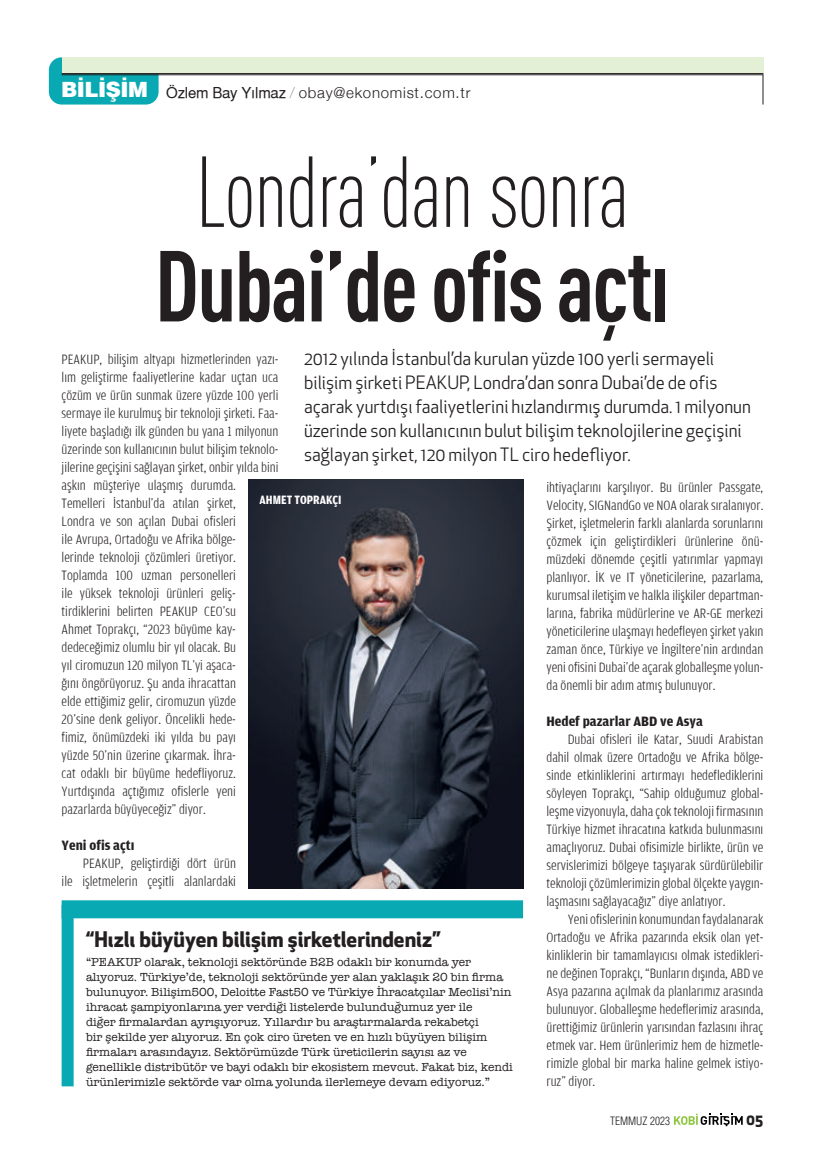
<style>
.page{position:relative;width:825px;height:1165px;background:#fff}
.page>*{position:absolute;margin:0;border:0;box-sizing:border-box;transform-origin:0 0}
.t1{font:99px/94.5px "DIN Cond Bold Alternate";letter-spacing:-.02em;color:#231f20;text-align:center;scale:.95 1}
.t2{font:700 21px "Apex New";color:#231f20}
.t3{font:900 21px "Helveticam";letter-spacing:-.025em;color:#fff}
.t4{font:18px/24px "Apex New";color:#231f20}
.t5{font:300 15px "Helvetica Neue";letter-spacing:.05em;color:#231f20}
.t6{font:700 15px "Apex New";color:#231f20}
.t7{font:300 condensed 14.25px/18px "Amplitude Aubi 3";color:#231f20;text-align:justify}
.t8{font:700 condensed 14.25px "Amplitude Aubi 3";color:#231f20;scale:1.1 1}
.t9{font:700 condensed 12.75px "Amplitude Aubi 3";color:#fff}
.t10{font:12px/15px "American Typewriter";color:#231f20}
.t11{font:300 11.25px "Helveticam Cond";color:#231f20}
.s1{font-family:"Helvetica Roman Y";font-weight:400}
.s2{font-weight:200}
.s3{font-family:"DIN Cond Light Alternate"}
</style>
<div class="page">
<div style="left:49px;top:57px;width:110px;height:48px;background:#08a9b2;border-radius:13px"></div>
<svg style="left:674px;top:1114px;width:69px;height:12px"></svg>
<div style="left:62px;top:57px;width:701px;height:17px;background:#e3f0d5"></div>
<hr style="left:62px;top:73px;width:701px;height:1px;background:#231f20">
<hr style="left:62px;top:74px;width:701px;height:1px;background:#231f20">
<hr style="left:762px;top:75px;width:1px;height:30px;background:#231f20">
<div style="left:62px;top:900px;width:461px;height:18px;background:#08a9b2"></div>
<div style="left:62px;top:905px;width:12px;height:181px;background:#08a9b2"></div>
<img style="left:249px;top:480px;width:274px;height:409px">
<p class="t3" style="left:61px;top:76px;width:88px">BİLİŞİM</p>
<p class="t5" style="left:166px;top:81px;width:306px"><span class="s1">Özlem Bay Yılmaz</span> <span class="s2">/</span> obay@ekonomist.com.tr</p>
<p class="t1" style="left:155px;top:141px;width:544px"><span class="s3">Londra’dan sonra<br></span>Dubai’de ofis açtı</p>
<p class="t4" style="left:304px;top:347px;width:448px">2012 yılında İstanbul’da kurulan yüzde 100 yerli sermayeli bilişim şirketi PEAKUP, Londra’dan sonra Dubai’de de ofis açarak yurtdışı faaliyetlerini hızlandırmış durumda. 1 milyonun üzerinde son kullanıcının bulut bilişim teknolojilerine geçişini sağlayan şirket, 120 milyon TL ciro hedefliyor.</p>
<p class="t7" style="left:62px;top:350px;width:218px;text-align:left">PEAKUP, bilişim altyapı hizmetlerinden yazı&shy;lım geliştirme faaliyetlerine kadar uçtan uca çözüm ve ürün sunmak üzere yüzde 100 yerli sermaye ile kurulmuş bir teknoloji şirketi. Faa&shy;liyete başladığı ilk günden bu yana 1 milyonun üzerinde son kullanıcının bulut bilişim teknolo&shy;jilerine geçişini sağlayan şirket, onbir yılda bini aşkın müşteriye ulaşmış durumda.<br>Temelleri İstanbul’da atılan şirket,<br>Londra ve son açılan Dubai ofisleri<br>ile Avrupa, Ortadoğu ve Afrika bölge-<br>lerinde teknoloji çözümleri üretiyor.<br>Toplamda 100 uzman personelleri<br>ile yüksek teknoloji ürünleri geliş&shy;tirdiklerini belirten PEAKUP CEO’su<br>Ahmet Toprakçı, “2023 büyüme kay&shy;dedeceğimiz olumlu bir yıl olacak. Bu<br>yıl ciromuzun 120 milyon TL’yi aşaca-<br>ğını öngörüyoruz. Şu anda ihracattan<br>elde ettiğimiz gelir, ciromuzun yüzde<br>20’sine denk geliyor. Öncelikli hede-<br>fimiz, önümüzdeki iki yılda bu payı<br>yüzde 50’nin üzerine çıkarmak. İhra-<br>cat odaklı bir büyüme hedefliyoruz.<br>Yurtdışında açtığımız ofislerle yeni pazarlarda büyüyeceğiz” diyor.</p>
<p class="t8" style="left:62px;top:838px;width:68px">Yeni ofis açtı</p>
<p class="t7" style="left:62px;top:854px;width:176px;text-align:right">PEAKUP, geliştirdiği dört ürün<br>ile işletmelerin çeşitli alanlardaki</p>
<p class="t7" style="left:546px;top:479px;width:218px">ihtiyaçlarını karşılıyor. Bu ürünler Passgate, Velocity, SIGNandGo ve NOA olarak sıralanıyor.<br>Şirket, işletmelerin farklı alanlarda sorunlarını çözmek için geliştirdikleri ürünlerine önü&shy;müzdeki dönemde çeşitli yatırımlar yapmayı planlıyor. İK ve IT yöneticilerine, pazarlama, kurumsal iletişim ve halkla ilişkiler departman&shy;larına, fabrika müdürlerine ve AR-GE merkezi yöneticilerine ulaşmayı hedefleyen şirket yakın zaman önce, Türkiye ve İngiltere’nin ardından yeni ofisini Dubai’de açarak globalleşme yolun&shy;da önemli bir adım atmış bulunuyor.</p>
<p class="t8" style="left:546px;top:714px;width:144px">Hedef pazarlar ABD ve Asya</p>
<p class="t7" style="left:546px;top:731px;width:218px;text-indent:21px">Dubai ofisleri ile Katar, Suudi Arabistan dahil olmak üzere Ortadoğu ve Afrika bölge&shy;sinde etkinliklerini artırmayı hedeflediklerini söyleyen Toprakçı, “Sahip olduğumuz global&shy;leşme vizyonuyla, daha çok teknoloji firmasının Türkiye hizmet ihracatına katkıda bulunmasını amaçlıyoruz. Dubai ofisimizle birlikte, ürün ve servislerimizi bölgeye taşıyarak sürdürülebilir teknoloji çözümlerimizin global ölçekte yaygın&shy;laşmasını sağlayacağız” diye anlatıyor.</p>
<p class="t7" style="left:546px;top:911px;width:218px;text-indent:21px">Yeni ofislerinin konumundan faydalanarak Ortadoğu ve Afrika pazarında eksik olan yet&shy;kinliklerin bir tamamlayıcısı olmak istedikleri&shy;ne değinen Toprakçı, “Bunların dışında, ABD ve Asya pazarına açılmak da planlarımız arasında bulunuyor. Globalleşme hedeflerimiz arasında, ürettiğimiz ürünlerin yarısından fazlasını ihraç etmek var. Hem ürünlerimiz hem de hizmetle&shy;rimizle global bir marka haline gelmek istiyo&shy;ruz” diyor.</p>
<p class="t9" style="left:260px;top:493px;width:83px">AHMET TOPRAKÇI</p>
<p class="t2" style="left:86px;top:924px;width:356px">“Hızlı büyüyen bilişim şirketlerindeniz”</p>
<p class="t10" style="left:86px;top:954px;width:428px">“PEAKUP olarak, teknoloji sektöründe B2B odaklı bir konumda yer alıyoruz. Türkiye’de, teknoloji sektöründe yer alan yaklaşık 20 bin firma bulunuyor. Bilişim500, Deloitte Fast50 ve Türkiye İhracatçılar Meclisi’nin ihracat şampiyonlarına yer verdiği listelerde bulunduğumuz yer ile<br>diğer firmalardan ayrışıyoruz. Yıllardır bu araştırmalarda rekabetçi<br>bir şekilde yer alıyoruz. En çok ciro üreten ve en hızlı büyüyen bilişim firmaları arasındayız. Sektörümüzde Türk üreticilerin sayısı az ve genellikle distribütör ve bayi odaklı bir ekosistem mevcut. Fakat biz, kendi ürünlerimizle sektörde var olma yolunda ilerlemeye devam ediyoruz.”</p>
<p class="t11" style="left:610px;top:1114px;width:61px">TEMMUZ 2023</p>
<p class="t6" style="left:746px;top:1108px;width:19px">05</p>
</div>
